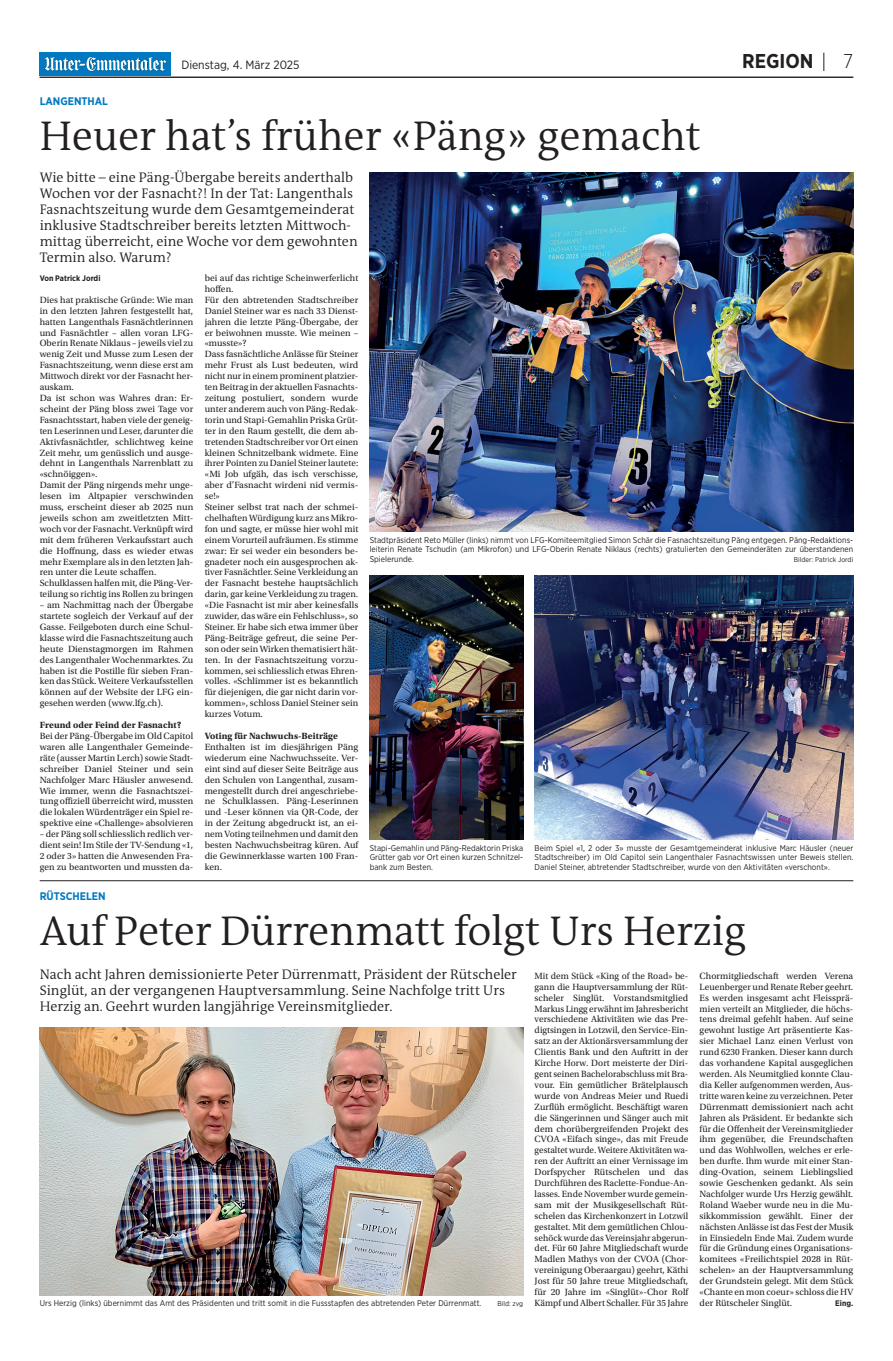
<style>
.page{position:relative;width:893px;height:1361px;background:#fff}
.page>*{position:absolute;margin:0;border:0;box-sizing:border-box;transform-origin:0 0}
.t1{font:300 42px "The Antiqua B W4";letter-spacing:-.005em;color:#231f20}
.t2{font:700 20px "Gotham Narrow";color:#231f20}
.t3{font:300 20px "Gotham Narrow";color:#231f20}
.t4{font:300 14px/16px "The Antiqua B W4";color:#231f20}
.t5{font:12px "Gotham Narrow";color:#231f20}
.t6{font:700 11px "Gotham Narrow";color:#0079c2}
.t7{font:9.5px/10.9px "Utopia Std";letter-spacing:.005em;color:#231f20;text-align:justify}
.t8{font:700 9.5px "Utopia Std";letter-spacing:.005em;color:#231f20}
.t9{font:8.4px/9.4px "Gotham Narrow";letter-spacing:.005em;color:#231f20;text-align:justify}
.t10{font:700 8px "Gotham Narrow";letter-spacing:.005em;color:#231f20}
.t11{font:7px "Gotham Narrow";letter-spacing:.005em;color:#231f20}
</style>
<div class="page">
<hr style="left:40px;top:77px;width:813px;height:1px;background:#231f20">
<svg style="left:824px;top:53px;width:1px;height:18px"></svg>
<img style="left:40px;top:52px;width:131px;height:24px">
<svg style="left:45px;top:57px;width:121px;height:14px"></svg>
<img style="left:370px;top:172px;width:483px;height:360px">
<img style="left:370px;top:575px;width:153px;height:264px">
<img style="left:535px;top:575px;width:318px;height:264px">
<img style="left:40px;top:1027px;width:483px;height:268px">
<hr style="left:40px;top:880px;width:813px;height:1px;background:#231f20">
<p class="t5" style="left:181px;top:58px;width:120px">Dienstag, 4. März 2025</p>
<h2 class="t2" style="left:742px;top:49px;width:73px">REGION</h2>
<h2 class="t3" style="left:843px;top:49px;width:12px">7</h2>
<p class="t6" style="left:40px;top:94px;width:70px">LANGENTHAL</p>
<h1 class="t1" style="left:40px;top:108px;width:663px">Heuer hat’s früher «Päng» gemacht</h1>
<p class="t4" style="left:40px;top:169px;width:320px">Wie bitte – eine Päng-Übergabe bereits anderthalb Wochen vor der Fasnacht?! In der Tat: Langenthals Fasnachtszeitung wurde dem Gesamtgemeinderat inklusive Stadtschreiber bereits letzten Mittwoch&shy;mittag überreicht, eine Woche vor dem gewohnten Termin also. Warum?</p>
<p class="t10" style="left:40px;top:273px;width:62px">Von Patrick Jordi</p>
<p class="t7" style="left:40px;top:294px;width:155px;text-align:left">Dies hat praktische Gründe: Wie man in den letzten Jahren festgestellt hat, hatten Langenthals Fasnächtlerinnen und Fasnächtler – allen voran LFG-Oberin Renate Niklaus – jeweils viel zu wenig Zeit und Musse zum Lesen der Fasnachtszeitung, wenn diese erst am Mittwoch direkt vor der Fasnacht her&shy;auskam.<br>Da ist schon was Wahres dran: Er&shy;scheint der Päng bloss zwei Tage vor Fasnachtsstart, haben viele der geneig&shy;ten Leserinnen und Leser, darunter die Aktivfasnächtler, schlichtweg keine Zeit mehr, um genüsslich und ausge&shy;dehnt in Langenthals Narrenblatt zu «schnöiggen».<br>Damit der Päng nirgends mehr unge&shy;lesen im Altpapier verschwinden muss, erscheint dieser ab 2025 nun jeweils schon am zweitletzten Mitt&shy;woch vor der Fasnacht. Verknüpft wird mit dem früheren Verkaufsstart auch die Hoffnung, dass es wieder etwas mehr Exemplare als in den letzten Jah&shy;ren unter die Leute schaffen.<br>Schulklassen halfen mit, die Päng-Ver&shy;teilung so richtig ins Rollen zu bringen</p>
<p class="t7" style="left:40px;top:600px;width:155px">– am Nachmittag nach der Übergabe startete sogleich der Verkauf auf der Gasse. Feilgeboten durch eine Schul&shy;klasse wird die Fasnachtszeitung auch heute Dienstagmorgen im Rahmen des Langenthaler Wochenmarktes. Zu haben ist die Postille für sieben Fran&shy;ken das Stück. Weitere Verkaufsstellen können auf der Website der LFG ein&shy;gesehen werden (www.lfg.ch).</p>
<p class="t8" style="left:40px;top:719px;width:143px">Freund oder Feind der Fasnacht?</p>
<p class="t7" style="left:40px;top:730px;width:155px">Bei der Päng-Übergabe im Old Capitol waren alle Langenthaler Gemeinde&shy;räte (ausser Martin Lerch) sowie Stadt&shy;schreiber Daniel Steiner und sein Nachfolger Marc Häusler anwesend.<br>Wie immer, wenn die Fasnachtszei&shy;tung offiziell überreicht wird, mussten die lokalen Würdenträger ein Spiel re&shy;spektive eine «Challenge» absolvieren</p>
<p class="t7" style="left:40px;top:829px;width:155px">– der Päng soll schliesslich redlich ver&shy;dient sein! Im Stile der TV-Sendung «1, 2 oder 3» hatten die Anwesenden Fra&shy;gen zu beantworten und mussten da-</p>
<p class="t7" style="left:205px;top:273px;width:155px;text-align:left">bei auf das richtige Scheinwerferlicht hoffen.<br>Für den abtretenden Stadtschreiber Daniel Steiner war es nach 33 Dienst&shy;jahren die letzte Päng-Übergabe, der er beiwohnen musste. Wie meinen – «musste»?<br>Dass fasnächtliche Anlässe für Steiner mehr Frust als Lust bedeuten, wird nicht nur in einem prominent platzier&shy;ten Beitrag in der aktuellen Fasnachts&shy;zeitung postuliert, sondern wurde unter anderem auch von Päng-Redak&shy;torin und Stapi-Gemahlin Priska Grüt&shy;ter in den Raum gestellt, die dem ab&shy;tretenden Stadtschreiber vor Ort einen kleinen Schnitzelbank widmete. Eine ihrer Pointen zu Daniel Steiner lautete: «Mi Job ufgäh, das isch verschisse, aber d’Fasnacht wirdeni nid vermis&shy;se!»<br>Steiner selbst trat nach der schmei&shy;chelhaften Würdigung kurz ans Mikro&shy;fon und sagte, er müsse hier wohl mit einem Vorurteil aufräumen. Es stimme zwar: Er sei weder ein besonders be&shy;gnadeter noch ein ausgesprochen ak&shy;tiver Fasnächtler. Seine Verkleidung an der Fasnacht bestehe hauptsächlich darin, gar keine Verkleidung zu tragen. «Die Fasnacht ist mir aber keinesfalls zuwider, das wäre ein Fehlschluss», so Steiner. Er habe sich etwa immer über Päng-Beiträge gefreut, die seine Per&shy;son oder sein Wirken thematisiert hät&shy;ten. In der Fasnachtszeitung vorzu&shy;kommen, sei schliesslich etwas Ehren&shy;volles. «Schlimmer ist es bekanntlich für diejenigen, die gar nicht darin vor&shy;kommen», schloss Daniel Steiner sein kurzes Votum.</p>
<p class="t8" style="left:205px;top:730px;width:135px">Voting für Nachwuchs-Beiträge</p>
<p class="t7" style="left:205px;top:741px;width:155px">Enthalten ist im diesjährigen Päng wiederum eine Nachwuchsseite. Ver&shy;eint sind auf dieser Seite Beiträge aus den Schulen von Langenthal, zusam&shy;mengestellt durch drei angeschriebe&shy;ne Schulklassen. Päng-Leserinnen und -Leser können via QR-Code, der in der Zeitung abgedruckt ist, an ei&shy;nem Voting teilnehmen und damit den besten Nachwuchsbeitrag küren. Auf die Gewinnerklasse warten 100 Fran&shy;ken.</p>
<p class="t9" style="left:370px;top:535px;width:485px;line-height:9.7px">Stadtpräsident Reto Müller (links) nimmt von LFG-Komiteemitglied Simon Schär die Fasnachtszeitung Päng entgegen. Päng-Redaktions&shy;leiterin Renate Tschudin (am Mikrofon) und LFG-Oberin Renate Niklaus (rechts) gratulierten den Gemeinderäten zur überstandenen Spielerunde.</p>
<p class="t11" style="left:794px;top:555px;width:61px">Bilder: Patrick Jordi</p>
<p class="t9" style="left:370px;top:843px;width:155px">Stapi-Gemahlin und Päng-Redaktorin Priska Grütter gab vor Ort einen kurzen Schnitzel&shy;bank zum Besten.</p>
<p class="t9" style="left:535px;top:843px;width:320px">Beim Spiel «1, 2 oder 3» musste der Gesamtgemeinderat inklusive Marc Häusler (neuer Stadtschreiber) im Old Capitol sein Langenthaler Fasnachtswissen unter Beweis stellen.<br>Daniel Steiner, abtretender Stadtschreiber, wurde von den Aktivitäten «verschont».</p>
<p class="t6" style="left:40px;top:889px;width:67px">RÜTSCHELEN</p>
<h1 class="t1" style="left:40px;top:904px;width:708px">Auf Peter Dürrenmatt folgt Urs Herzig</h1>
<h3 class="t4" style="left:40px;top:966px;width:479px">Nach acht Jahren demissionierte Peter Dürrenmatt, Präsident der Rütscheler<br>Singlüt, an der vergangenen Hauptversammlung. Seine Nachfolge tritt Urs<br>Herzig an. Geehrt wurden langjährige Vereinsmitglieder.</h3>
<p class="t7" style="left:535px;top:970px;width:155px">Mit dem Stück «King of the Road» be&shy;gann die Hauptversammlung der Rüt&shy;scheler Singlüt. Vorstandsmitglied Markus Lingg erwähnt im Jahresbericht verschiedene Aktivitäten wie das Pre&shy;digtsingen in Lotzwil, den Service-Ein&shy;satz an der Aktionärsversammlung der Clientis Bank und den Auftritt in der Kirche Horw. Dort meisterte der Diri&shy;gent seinen Bachelorabschluss mit Bra&shy;vour. Ein gemütlicher Brätelplausch wurde von Andreas Meier und Ruedi Zurflüh ermöglicht. Beschäftigt waren die Sängerinnen und Sänger auch mit dem chorübergreifenden Projekt des CVOA «Eifach singe», das mit Freude gestaltet wurde. Weitere Aktivitäten wa&shy;ren der Auftritt an einer Vernissage im Dorfspycher Rütschelen und das Durchführen des Raclette-Fondue-An&shy;lasses. Ende November wurde gemein&shy;sam mit der Musikgesellschaft Rüt&shy;schelen das Kirchenkonzert in Lotzwil gestaltet. Mit dem gemütlichen Chlou&shy;sehöck wurde das Vereinsjahr abgerun&shy;det. Für 60 Jahre Mitgliedschaft wurde Madlen Mathys von der CVOA (Chor&shy;vereinigung Oberaargau) geehrt, Käthi Jost für 50 Jahre treue Mitgliedschaft, für 20 Jahre im «Singlüt»-Chor Rolf Kämpf und Albert Schaller. Für 35 Jahre</p>
<p class="t7" style="left:700px;top:970px;width:155px">Chormitgliedschaft werden Verena Leuenberger und Renate Reber geehrt.<br>Es werden insgesamt acht Fleissprä&shy;mien verteilt an Mitglieder, die höchs&shy;tens dreimal gefehlt haben. Auf seine gewohnt lustige Art präsentierte Kas&shy;sier Michael Lanz einen Verlust von rund 6230 Franken. Dieser kann durch das vorhandene Kapital ausgeglichen werden. Als Neumitglied konnte Clau&shy;dia Keller aufgenommen werden, Aus&shy;tritte waren keine zu verzeichnen. Peter Dürrenmatt demissioniert nach acht Jahren als Präsident. Er bedankte sich für die Offenheit der Vereinsmitglieder ihm gegenüber, die Freundschaften und das Wohlwollen, welches er erle&shy;ben durfte. Ihm wurde mit einer Stan&shy;ding-Ovation, seinem Lieblingslied sowie Geschenken gedankt. Als sein Nachfolger wurde Urs Herzig gewählt.<br>Roland Waeber wurde neu in die Mu&shy;sikkommission gewählt. Einer der nächsten Anlässe ist das Fest der Musik in Einsiedeln Ende Mai. Zudem wurde für die Gründung eines Organisations&shy;komitees «Freilichtspiel 2028 in Rüt&shy;schelen» an der Hauptversammlung der Grundstein gelegt. Mit dem Stück «Chante en mon coeur» schloss die HV</p>
<p class="t9" style="left:40px;top:1298px;width:443px">Urs Herzig (links) übernimmt das Amt des Präsidenten und tritt somit in die Fussstapfen des abtretenden Peter Dürrenmatt.</p>
<p class="t11" style="left:497px;top:1299px;width:27px">Bild: zvg</p>
<p class="t7" style="left:700px;top:1297px;width:94px">der Rütscheler Singlüt.</p>
<p class="t10" style="left:835px;top:1298px;width:20px">Eing.</p>
</div>
